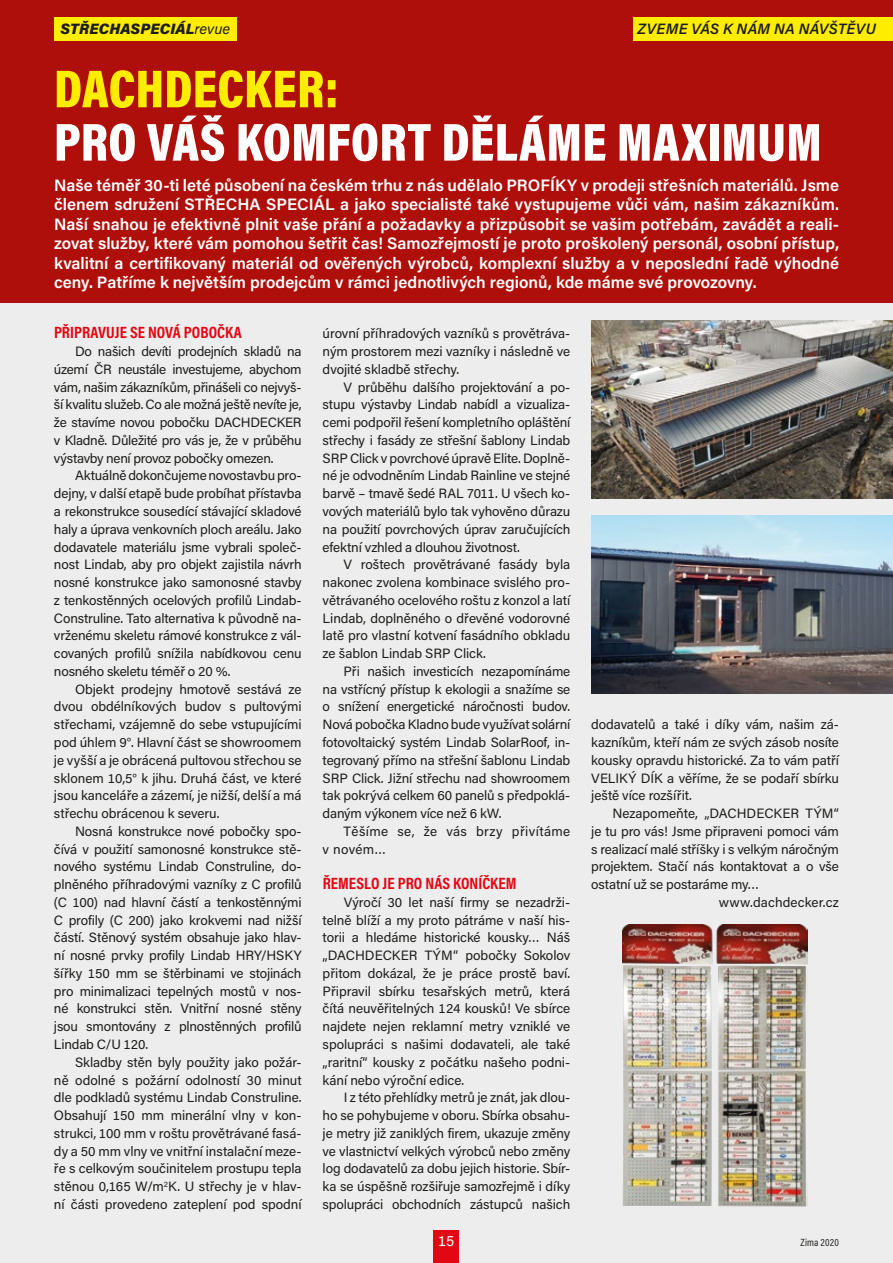
<style>
.page{position:relative;width:893px;height:1263px;background:#fff}
.page>*{position:absolute;margin:0;border:0;box-sizing:border-box;transform-origin:0 0}
.t1{font:900 54px "Acumin Pro Cond";letter-spacing:.005em;color:#fff}
.t2{font:900 54px "Acumin Pro Cond";letter-spacing:.005em;color:#ffed00}
.t3{font:600 16.5px/19.5px "Acumin Pro";color:#fff;text-align:justify}
.t4{font:700 16.5px "Acumin Pro Cond";letter-spacing:.005em;color:#e30613}
.t5{font:italic 600 15px "Acumin Pro";letter-spacing:.02em;color:#1d1d1b}
.t6{font:italic 900 15px "Acumin Pro";letter-spacing:.01em;color:#1d1d1b}
.t7{font:15px "Acumin Pro";color:#fff}
.t8{font:13.5px/17.7px "Acumin Pro";letter-spacing:-.01em;color:#1d1d1b;text-align:justify}
.t9{font:13.5px/17.7px "Acumin Pro";letter-spacing:.03em;color:#1d1d1b}
.t10{font:13.5px "Acumin Pro";letter-spacing:.01em;color:#1d1d1b}
.t11{font:10.5px "Acumin Pro Cond";letter-spacing:.01em;color:#1d1d1b}
.s1{font-weight:400}
</style>
<div class="page">
<div style="left:0;top:289px;width:893px;height:974px;background:#ededed"></div>
<div style="left:0;top:0;width:893px;height:303px;background:#ae0f0a"></div>
<img style="left:591px;top:320px;width:302px;height:178px">
<img style="left:623px;top:925px;width:185px;height:282px">
<div style="left:54px;top:17px;width:183px;height:23px;background:#ffed00"></div>
<div style="left:634px;top:17px;width:259px;height:23px;background:#ffed00"></div>
<img style="left:591px;top:516px;width:302px;height:178px">
<div style="left:434px;top:1230px;width:25px;height:33px;background:#e30613"></div>
<p class="t5" style="left:638px;top:18px;width:240px">ZVEME VÁS K NÁM NA NÁVŠTĚVU</p>
<p class="t6" style="left:61px;top:18px;width:171px">STŘECHASPECIÁL<span class="s1">revue</span></p>
<h1 class="t2" style="left:54px;top:53px;width:286px">DACHDECKER:</h1>
<h1 class="t1" style="left:54px;top:107px;width:769px">PRO VÁŠ KOMFORT DĚLÁME MAXIMUM</h1>
<p class="t3" style="left:54px;top:174px;width:787px">Naše téměř 30-ti leté působení na českém trhu z nás udělalo PROFÍKY v prodeji střešních materiálů. Jsme členem sdružení STŘECHA SPECIÁL a jako specialisté také vystupujeme vůči vám, našim zákazníkům.<br>Naší snahou je efektivně plnit vaše přání a požadavky a přizpůsobit se vašim potřebám, zavádět a reali&shy;zovat služby, které vám pomohou šetřit čas! Samozřejmostí je proto proškolený personál, osobní přístup, kvalitní a certifikovaný materiál od ověřených výrobců, komplexní služby a v neposlední řadě výhodné ceny. Patříme k největším prodejcům v rámci jednotlivých regionů, kde máme své provozovny.</p>
<p class="t4" style="left:54px;top:322px;width:189px">PŘIPRAVUJE SE NOVÁ POBOČKA</p>
<p class="t8" style="left:54px;top:342px;width:249px;text-indent:21px">Do našich devíti prodejních skladů na území ČR neustále investujeme, abychom vám, našim zákazníkům, přinášeli co nejvyš&shy;ší kvalitu služeb. Co ale možná ještě nevíte je, že stavíme novou pobočku DACHDECKER v Kladně. Důležité pro vás je, že v průběhu výstavby není provoz pobočky omezen.</p>
<p class="t8" style="left:54px;top:466px;width:249px;text-indent:21px">Aktuálně dokončujeme novostavbu pro&shy;dejny, v další etapě bude probíhat přístavba a rekonstrukce sousedící stávající skladové haly a úprava venkovních ploch areálu. Jako dodavatele materiálu jsme vybrali společ&shy;nost Lindab, aby pro objekt zajistila návrh nosné konstrukce jako samonosné stavby z tenkostěnných ocelových profilů Lindab-Construline. Tato alternativa k původně na&shy;vrženému skeletu rámové konstrukce z vál&shy;covaných profilů snížila nabídkovou cenu nosného skeletu téměř o 20 %.</p>
<p class="t8" style="left:54px;top:679px;width:249px;text-indent:21px">Objekt prodejny hmotově sestává ze dvou obdélníkových budov s pultovými střechami, vzájemně do sebe vstupujícími pod úhlem 9°. Hlavní část se showroomem je vyšší a je obrácená pultovou střechou se sklonem 10,5° k jihu. Druhá část, ve které jsou kanceláře a zázemí, je nižší, delší a má střechu obrácenou k severu.</p>
<p class="t8" style="left:54px;top:822px;width:249px;text-indent:21px">Nosná konstrukce nové pobočky spo&shy;čívá v použití samonosné konstrukce stě&shy;nového systému Lindab Construline, do&shy;plněného příhradovými vazníky z C profilů (C 100) nad hlavní částí a tenkostěnnými C profily (C 200) jako krokvemi nad nižší částí. Stěnový systém obsahuje jako hlav&shy;ní nosné prvky profily Lindab HRY/HSKY šířky 150 mm se štěrbinami ve stojinách pro minimalizaci tepelných mostů v nos&shy;né konstrukci stěn. Vnitřní nosné stěny jsou smontovány z plnostěnných profilů Lindab C/U 120.</p>
<p class="t8" style="left:54px;top:1053px;width:249px;text-indent:21px">Skladby stěn byly použity jako požár&shy;ně odolné s požární odolností 30 minut dle podkladů systému Lindab Construline.<br>Obsahují 150 mm minerální vlny v kon&shy;strukci, 100 mm v roštu provětrávané fasá&shy;dy a 50 mm vlny ve vnitřní instalační meze&shy;ře s celkovým součinitelem prostupu tepla stěnou 0,165 W/m<sup>2</sup>K. U střechy je v hlav&shy;ní části provedeno zateplení pod spodní</p>
<p class="t8" style="left:323px;top:324px;width:249px">úrovní příhradových vazníků s provětráva&shy;ným prostorem mezi vazníky i následně ve dvojité skladbě střechy.</p>
<p class="t8" style="left:323px;top:377px;width:249px;text-indent:21px">V průběhu dalšího projektování a po&shy;stupu výstavby Lindab nabídl a vizualiza&shy;cemi podpořil řešení kompletního opláštění střechy i fasády ze střešní šablony Lindab SRP Click v povrchové úpravě Elite. Doplně&shy;né je odvodněním Lindab Rainline ve stejné barvě – tmavě šedé RAL 7011. U všech ko&shy;vových materiálů bylo tak vyhověno důrazu na použití povrchových úprav zaručujících efektní vzhled a dlouhou životnost.</p>
<p class="t8" style="left:323px;top:555px;width:249px;text-indent:21px">V roštech provětrávané fasády byla nakonec zvolena kombinace svislého pro&shy;větrávaného ocelového roštu z konzol a latí Lindab, doplněného o dřevěné vodorovné latě pro vlastní kotvení fasádního obkladu ze šablon Lindab SRP Click.</p>
<p class="t8" style="left:323px;top:662px;width:249px;text-indent:21px">Při našich investicích nezapomínáme na vstřícný přístup k ekologii a snažíme se o snížení energetické náročnosti budov.<br>Nová pobočka Kladno bude využívat solární fotovoltaický systém Lindab SolarRoof, in&shy;tegrovaný přímo na střešní šablonu Lindab SRP Click. Jižní střechu nad showroomem tak pokrývá celkem 60 panelů s předpoklá&shy;daným výkonem více než 6 kW.</p>
<p class="t9" style="left:323px;top:822px;width:249px;text-indent:21px">Těšíme se, že vás brzy přivítáme v novém…</p>
<p class="t4" style="left:323px;top:872px;width:195px">ŘEMESLO JE PRO NÁS KONÍČKEM</p>
<p class="t8" style="left:323px;top:893px;width:249px;text-indent:21px">Výročí 30 let naší firmy se nezadrži&shy;telně blíží a my proto pátráme v naší his&shy;torii a hledáme historické kousky… Náš „DACHDECKER TÝM“ pobočky Sokolov přitom dokázal, že je práce prostě baví.<br>Připravil sbírku tesařských metrů, která čítá neuvěřitelných 124 kousků! Ve sbírce najdete nejen reklamní metry vzniklé ve spolupráci s našimi dodavateli, ale také „raritní“ kousky z počátku našeho podni&shy;kání nebo výroční edice.</p>
<p class="t8" style="left:323px;top:1088px;width:249px;text-indent:21px">I z této přehlídky metrů je znát, jak dlou&shy;ho se pohybujeme v oboru. Sbírka obsahu&shy;je metry již zaniklých firem, ukazuje změny ve vlastnictví velkých výrobců nebo změny log dodavatelů za dobu jejich historie. Sbír&shy;ka se úspěšně rozšiřuje samozřejmě i díky spolupráci obchodních zástupců našich</p>
<p class="t8" style="left:591px;top:715px;width:249px">dodavatelů a také i díky vám, našim zá&shy;kazníkům, kteří nám ze svých zásob nosíte kousky opravdu historické. Za to vám patří VELIKÝ DÍK a věříme, že se podaří sbírku ještě více rozšířit.</p>
<p class="t8" style="left:612px;top:804px;width:228px">Nezapomeňte, „DACHDECKER TÝM“</p>
<p class="t8" style="left:591px;top:822px;width:249px">je tu pro vás! Jsme připraveni pomoci vám</p>
<p class="t8" style="left:591px;top:839px;width:249px">s realizací malé stříšky i s velkým náročným</p>
<p class="t8" style="left:591px;top:857px;width:249px">projektem. Stačí nás kontaktovat a o vše</p>
<p class="t8" style="left:591px;top:875px;width:169px">ostatní už se postaráme my…</p>
<p class="t10" style="left:719px;top:893px;width:122px">www.dachdecker.cz</p>
<p class="t7" style="left:438px;top:1230px;width:18px">15</p>
<p class="t11" style="left:801px;top:1235px;width:40px">Zima 2020</p>
</div>
